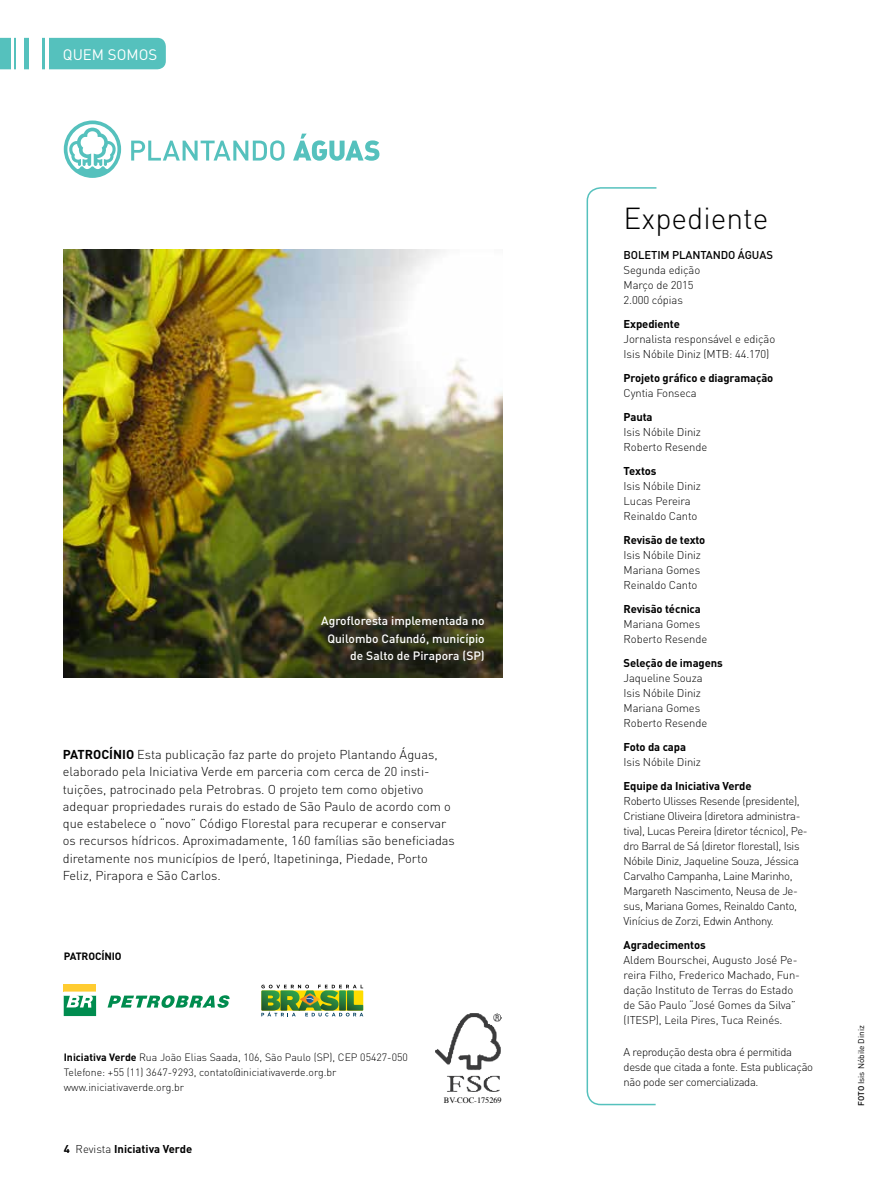
<style>
.page{position:relative;width:893px;height:1191px;background:#fff}
.page>*{position:absolute;margin:0;border:0;box-sizing:border-box;transform-origin:0 0}
.t1{font:300 30px "DIN";color:#000}
.t2{font:15px "DIN";color:#fff}
.t3{font:300 12.75px/17.2px "DIN";color:#000}
.t4{font:500 12px/17.2px "DIN";color:#fff;text-align:right}
.t5{font:300 11.25px/15px "DIN";letter-spacing:-.02em;color:#000}
.t6{font:700 11.25px "DIN";letter-spacing:-.01em;color:#000}
.t7{font:500 11.25px "DIN";letter-spacing:-.01em;color:#000}
.t8{font:300 10.5px/15px "DIN";color:#000}
.t9{font:700 10.5px "DIN";letter-spacing:-.01em;color:#000}
.t10{font:8.25px "DIN";color:#000}
.t11{font:8.25px "Times";color:#000}
.s1{font-weight:700}
.s2{font-weight:300}
.s3{font-weight:500}
</style>
<div class="page">
<div style="left:0;top:38px;width:166px;height:31px;background:#55c1bd"></div>
<svg style="left:586px;top:187px;width:71px;height:919px"></svg>
<svg style="left:131px;top:140px;width:154px;height:21px"></svg>
<svg style="left:293px;top:134px;width:86px;height:27px"></svg>
<svg style="left:64px;top:120px;width:57px;height:58px"></svg>
<img style="left:64px;top:249px;width:439px;height:428px">
<div style="left:17px;top:17px;width:7px;height:69px;background:#fff"></div>
<div style="left:29px;top:17px;width:13px;height:69px;background:#fff"></div>
<hr style="left:46px;top:17px;width:3px;height:69px;background:#fff">
<hr style="left:11px;top:17px;width:2px;height:69px;background:#fff">
<div style="left:64px;top:983px;width:32px;height:8px;background:#ffcc31"></div>
<svg style="left:64px;top:991px;width:166px;height:25px"></svg>
<img style="left:435px;top:1013px;width:66px;height:78px">
<svg style="left:261px;top:984px;width:102px;height:32px"></svg>
<h2 class="t2" style="left:63px;top:45px;width:96px">QUEM SOMOS</h2>
<p class="t4" style="left:321px;top:612px;width:165px">Agrofloresta implementada no<br>Quilombo Cafundó, município de Salto de Pirapora (SP)</p>
<p class="t3" style="left:63px;top:745px;width:394px"><span class="s1">Patrocínio</span> Esta publicação faz parte do projeto Plantando Águas, elaborado pela Iniciativa Verde em parceria com cerca de 20 insti&shy;tuições, patrocinado pela Petrobras. O projeto tem como objetivo adequar propriedades rurais do estado de São Paulo de acordo com o que estabelece o “novo” Código Florestal para recuperar e conservar os recursos hídricos. Aproximadamente, 160 famílias são beneficiadas diretamente nos municípios de Iperó, Itapetininga, Piedade, Porto Feliz, Pirapora e São Carlos.</p>
<p class="t9" style="left:64px;top:949px;width:59px">Patrocínio</p>
<p class="t8" style="left:64px;top:1049px;width:346px"><span class="s1">Iniciativa Verde</span> Rua João Elias Saada, 106, São Paulo (SP), CEP 05427-050<br>Telefone: +55 (11) 3647-9293, contato@iniciativaverde.org.br www.iniciativaverde.org.br</p>
<p class="t6" style="left:64px;top:1141px;width:130px">4 <span class="s2">Revista</span> Iniciativa Verde</p>
<p class="t11" style="left:444px;top:1092px;width:59px">BV-COC-175269</p>
<h1 class="t1" style="left:624px;top:200px;width:146px">Expediente</h1>
<p class="t7" style="left:624px;top:248px;width:151px">Boletim Plantan do Águas</p>
<p class="t5" style="left:624px;top:263px;width:78px">Segunda edição<br>Março de 2015<br>2.000 cópias</p>
<p class="t6" style="left:624px;top:317px;width:58px">Expediente</p>
<p class="t5" style="left:624px;top:332px;width:153px">Jornalista responsável e edição<br>Isis Nóbile Diniz (MTB: 44.170)</p>
<p class="t6" style="left:624px;top:371px;width:151px">Projeto gráfico e diagramação</p>
<p class="t5" style="left:624px;top:386px;width:75px">Cyntia Fonseca</p>
<p class="t6" style="left:624px;top:410px;width:30px">Pauta</p>
<p class="t5" style="left:624px;top:425px;width:85px">Isis Nóbile Diniz<br>Roberto Resende</p>
<p class="t6" style="left:624px;top:464px;width:34px">Textos</p>
<p class="t5" style="left:624px;top:479px;width:79px">Isis Nóbile Diniz<br>Lucas Pereira<br>Reinaldo Canto</p>
<p class="t6" style="left:624px;top:533px;width:83px">Revisão de texto</p>
<p class="t5" style="left:624px;top:548px;width:79px;text-align:justify">Isis Nóbile Diniz Mariana Gomes Reinaldo Canto</p>
<p class="t6" style="left:624px;top:602px;width:79px">Revisão técnica</p>
<p class="t5" style="left:624px;top:617px;width:85px">Mariana Gomes<br>Roberto Resende</p>
<p class="t6" style="left:624px;top:656px;width:101px">Seleção de imagens</p>
<p class="t5" style="left:624px;top:671px;width:85px">Jaqueline Souza<br>Isis Nóbile Diniz<br>Mariana Gomes<br>Roberto Resende</p>
<p class="t6" style="left:624px;top:740px;width:64px">Foto da capa</p>
<p class="t5" style="left:624px;top:755px;width:79px">Isis Nóbile Diniz</p>
<p class="t6" style="left:624px;top:779px;width:129px">Equipe da Iniciativa Verde</p>
<p class="t5" style="left:624px;top:794px;width:186px">Roberto Ulisses Resende (presidente), Cristiane Oliveira (diretora administra&shy;tiva), Lucas Pereira (diretor técnico), Pe&shy;dro Barral de Sá (diretor florestal), Isis Nóbile Diniz, Jaqueline Souza, Jéssica Carvalho Campanha, Laine Marinho, Margareth Nascimento, Neusa de Je&shy;sus, Mariana Gomes, Reinaldo Canto, Vinícius de Zorzi, Edwin Anthony.</p>
<p class="t6" style="left:624px;top:938px;width:84px">Agradecimentos</p>
<p class="t5" style="left:624px;top:952px;width:178px">Aldem Bourschei, Augusto José Pe&shy;reira Filho, Frederico Machado, Fun&shy;dação Instituto de Terras do Estado de São Paulo “José Gomes da Silva” (ITESP), Leila Pires, Tuca Reinés.</p>
<p class="t5" style="left:624px;top:1044px;width:191px">A reprodução desta obra é permitida desde que citada a fonte. Esta publicação não pode ser comercializada.</p>
<p class="t10" style="left:856px;top:1105px;width:82px;rotate:-90deg"><span class="s3">Foto</span> Isis Nóbile Diniz</p>
</div>
